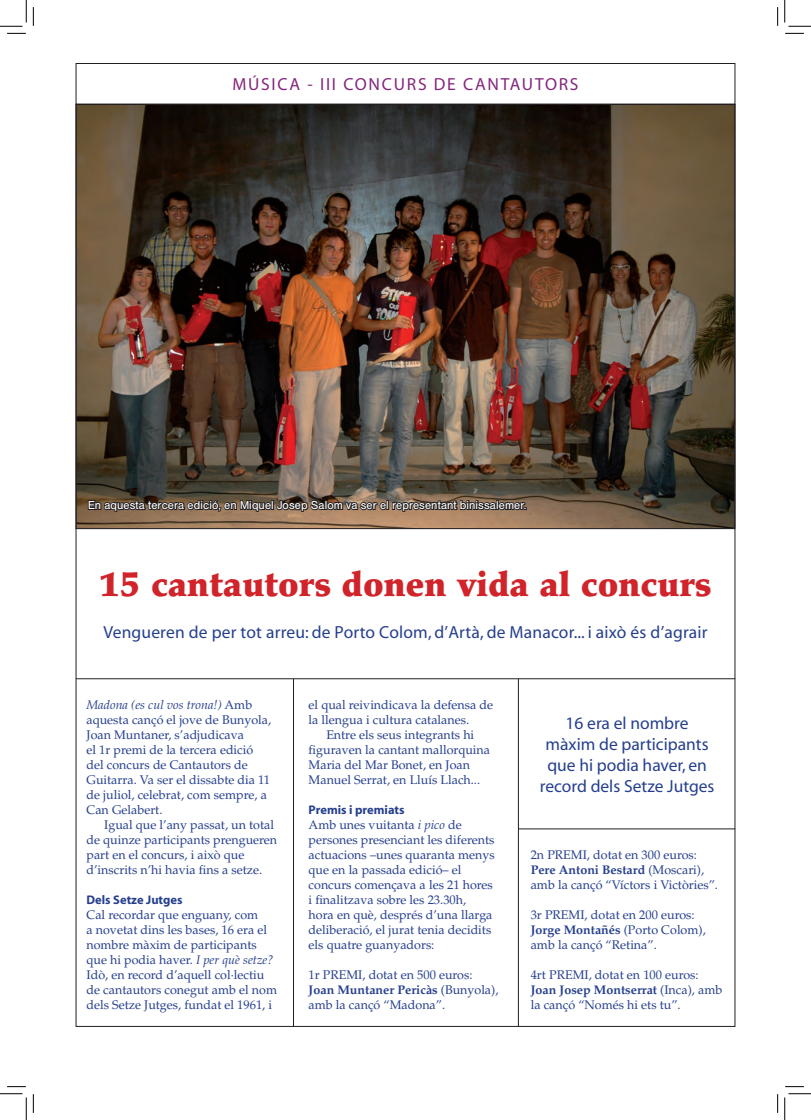
<style>
.page{position:relative;width:811px;height:1120px;background:#fff}
.page>*{position:absolute;margin:0;border:0;box-sizing:border-box;transform-origin:0 0}
.t1{font:900 35px "Palatino";color:#d1232a}
.t2{font:17.5px/21px "Myriad";color:#253f8e;text-align:center}
.t3{font:17.5px "Myriad";letter-spacing:.1em;color:#83267c}
.t4{font:12.5px/15px "Palatino";color:#253f8e}
.t5{font:700 12.5px "Myriad";color:#253f8e}
.t6{font:11.25px "Helvetica BQ";letter-spacing:.01em;color:#fff}
.s1{font-style:italic}
.s2{font-weight:700}
</style>
<div class="page">
<hr style="left:518px;top:678px;width:1px;height:348px;background:#231f20">
<hr style="left:293px;top:678px;width:1px;height:348px;background:#231f20">
<img style="left:78px;top:106px;width:655px;height:420px">
<hr style="left:76px;top:678px;width:659px;height:1px;background:#231f20">
<hr style="left:518px;top:828px;width:217px;height:1px;background:#231f20">
<svg style="left:87px;top:488px;width:440px;height:42px;background:#77614e"></svg>
<div style="left:76px;top:63px;width:659px;height:41px;border:1px solid #231f20"></div>
<svg style="left:7px;top:33px;width:19px;height:1px"></svg>
<svg style="left:785px;top:33px;width:19px;height:1px"></svg>
<svg style="left:33px;top:7px;width:1px;height:19px"></svg>
<svg style="left:33px;top:1094px;width:1px;height:18px"></svg>
<svg style="left:777px;top:7px;width:1px;height:19px"></svg>
<svg style="left:777px;top:1094px;width:1px;height:18px"></svg>
<svg style="left:0;top:0;width:27px;height:27px"></svg>
<svg style="left:0;top:1093px;width:27px;height:26px"></svg>
<svg style="left:784px;top:0;width:27px;height:27px"></svg>
<svg style="left:784px;top:1093px;width:27px;height:26px"></svg>
<p class="t3" style="left:232px;top:76px;width:346px">MÚSICA - III CONCURS DE CANTAUTORS</p>
<p class="t6" style="left:88px;top:499px;width:440px">En aquesta tercera edició, en Miquel Josep Salom va ser el representant binissalemer.</p>
<p class="t1" style="left:99px;top:563px;width:614px">15 cantautors donen vida al concurs</p>
<p class="t2" style="left:103px;top:622px;width:605px">Vengueren de per tot arreu: de Porto Colom, d’Artà, de Manacor... i això és d’agrair</p>
<p class="t4" style="left:86px;top:697px;width:186px"><span class="s1">Madona (es cul vos trona!)</span> Amb aquesta cançó el jove de Bunyola,<br>Joan Muntaner, s’adjudicava<br>el 1r premi de la tercera edició del concurs de Cantautors de<br>Guitarra. Va ser el dissabte dia 11 de juliol, celebrat, com sempre, a<br>Can Gelabert.</p>
<p class="t4" style="left:86px;top:817px;width:192px;text-indent:18px">Igual que l’any passat, un total de quinze participants prengueren part en el concurs, i això que d’inscrits n’hi havia fins a setze.</p>
<p class="t5" style="left:86px;top:893px;width:97px">Dels Setze Jutges</p>
<p class="t4" style="left:86px;top:907px;width:192px">Cal recordar que enguany, com<br>a novetat dins les bases, 16 era el nombre màxim de participants que hi podia haver. <span class="s1">I per què setze?<br></span>Idò, en record d’aquell col·lectiu de cantautors conegut amb el nom dels Setze Jutges, fundat el 1961, i</p>
<p class="t4" style="left:309px;top:697px;width:186px">el qual reivindicava la defensa de la llengua i cultura catalanes.</p>
<p class="t4" style="left:309px;top:727px;width:183px;text-indent:18px">Entre els seus integrants hi figuraven la cantant mallorquina<br>Maria del Mar Bonet, en Joan<br>Manuel Serrat, en Lluís Llach...</p>
<p class="t5" style="left:309px;top:803px;width:97px">Premis i premiats</p>
<p class="t4" style="left:309px;top:817px;width:188px">Amb unes vuitanta <span class="s1">i pico</span> de persones presenciant les diferents actuacions –unes quaranta menys que en la passada edició– el concurs començava a les 21 hores i finalitzava sobre les 23.30h,<br>hora en què, després d’una llarga deliberació, el jurat tenia decidits els quatre guanyadors:</p>
<p class="t4" style="left:309px;top:967px;width:24px">1r premi</p>
<p class="t4" style="left:362px;top:967px;width:111px">, dotat en 500 euros:</p>
<p class="t4" style="left:309px;top:982px;width:191px"><span class="s2">Joan Muntaner Pericàs</span> (Bunyola), amb la cançó “Madona”.</p>
<p class="t2" style="left:565px;top:713px;width:125px">16 era el nombre</p>
<p class="t2" style="left:540px;top:734px;width:176px">màxim de participants que hi podia haver, en record dels Setze Jutges</p>
<p class="t4" style="left:531px;top:847px;width:26px">2n premi</p>
<p class="t4" style="left:587px;top:847px;width:111px">, dotat en 300 euros:</p>
<p class="t4" style="left:531px;top:862px;width:189px"><span class="s2">Pere Antoni Bestard</span> (Moscari), amb la cançó “Víctors i Victòries”.</p>
<p class="t4" style="left:531px;top:907px;width:24px">3r premi</p>
<p class="t4" style="left:584px;top:907px;width:111px">, dotat en 200 euros:</p>
<p class="t4" style="left:531px;top:922px;width:177px"><span class="s2">Jorge Montañés</span> (Porto Colom), amb la cançó “Retina”.</p>
<p class="t4" style="left:531px;top:967px;width:28px">4rt premi</p>
<p class="t4" style="left:589px;top:967px;width:111px">, dotat en 100 euros:</p>
<p class="t4" style="left:531px;top:982px;width:193px"><span class="s2">Joan Josep Montserrat</span> (Inca), amb la cançó “Només hi ets tu”.</p>
</div>
